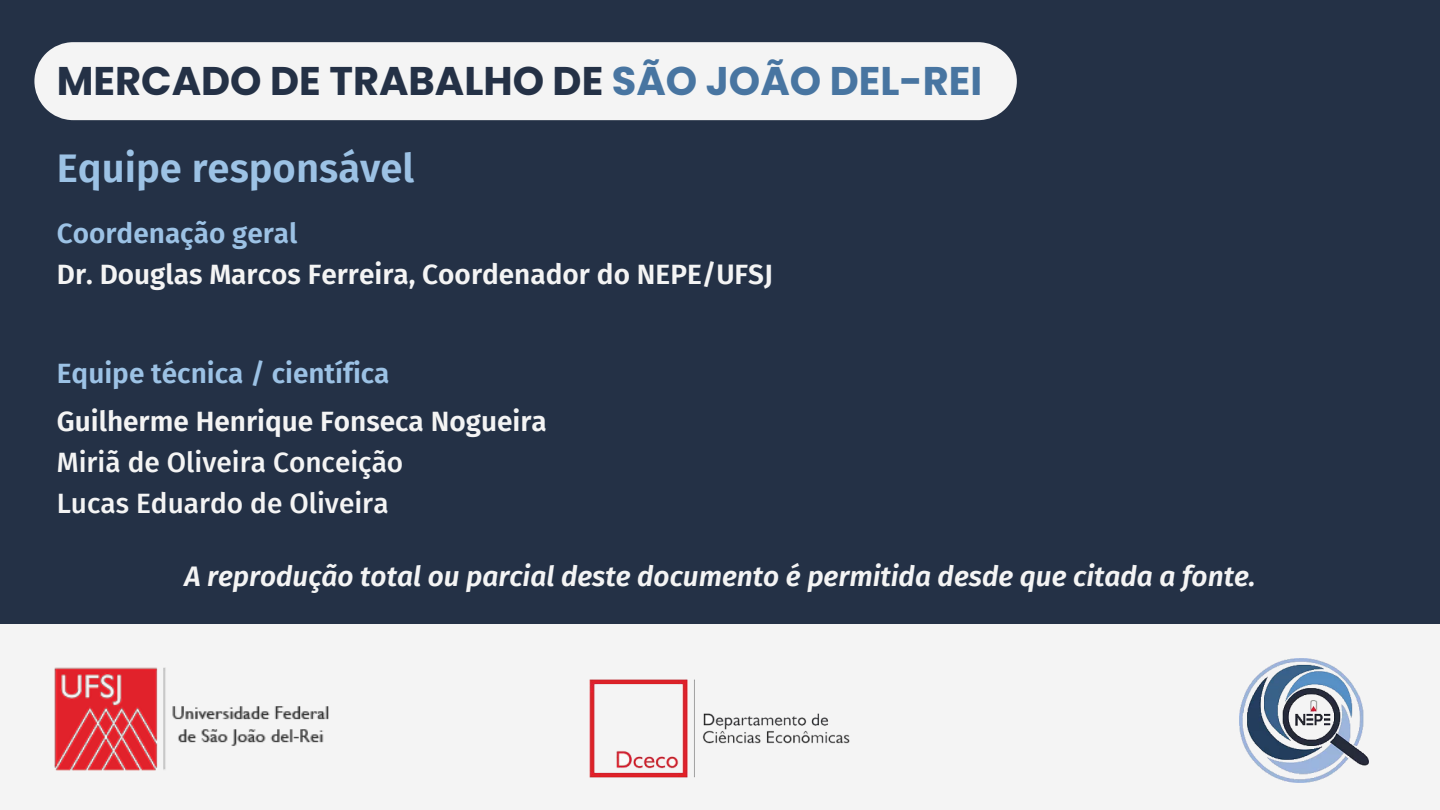
<style>
.page{position:relative;width:1440px;height:810px;background:#243146}
.page>*{position:absolute;margin:0;border:0;box-sizing:border-box;transform-origin:0 0}
.t1{font:700 40px "Poppins";color:#243146}
.t2{font:600 40px "Fira Sans";color:#9cc2e5}
.t3{font:600 28px "Fira Sans";color:#f4f4f4}
.t4{font:italic 600 28px "Fira Sans";color:#f4f4f4}
.t5{font:500 28px/41.2px "Fira Sans";color:#f4f4f4}
.t6{font:600 28px "Fira Sans";color:#9cc2e5}
.s1{color:#4875a1}
</style>
<div class="page">
<div style="left:0;top:625px;width:1440px;height:185px;background:#f4f4f4"></div>
<img style="left:589px;top:679px;width:261px;height:99px">
<img style="left:1239px;top:659px;width:129px;height:124px">
<img style="left:54px;top:667px;width:275px;height:104px">
<div style="left:34px;top:42px;width:983px;height:78px;background:#f4f4f4"></div>
<h1 class="t1" style="left:57px;top:53px;width:927px">MERCADO DE TRABALHO DE <span class="s1">SÃO JOÃO DEL-REI</span></h1>
<h1 class="t2" style="left:57px;top:145px;width:359px">Equipe responsável</h1>
<p class="t6" style="left:57px;top:217px;width:242px">Coordenação geral</p>
<p class="t3" style="left:57px;top:258px;width:718px">Dr. Douglas Marcos Ferreira, Coordenador do NEPE/UFSJ</p>
<p class="t6" style="left:57px;top:357px;width:334px">Equipe técnica / científica</p>
<p class="t3" style="left:57px;top:405px;width:492px">Guilherme Henrique Fonseca Nogueira</p>
<p class="t5" style="left:57px;top:442px;width:348px">Miriã de Oliveira Conceição<br>Lucas Eduardo de Oliveira</p>
<p class="t4" style="left:184px;top:560px;width:1073px">A reprodução total ou parcial deste documento é permitida desde que citada a fonte.</p>
</div>
